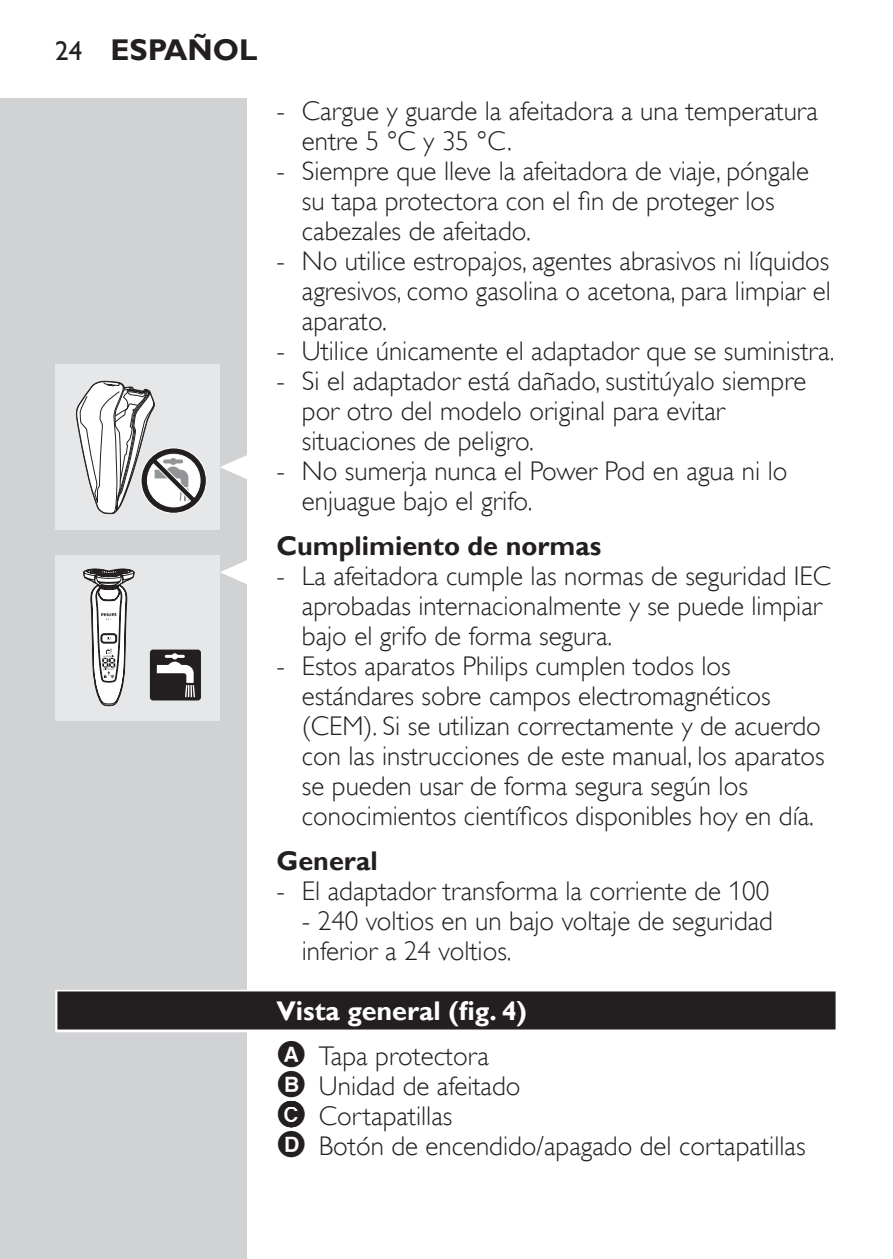
<style>
.page{position:relative;width:893px;height:1259px;background:#fff}
.page>*{position:absolute;margin:0;border:0;box-sizing:border-box;transform-origin:0 0}
.t1{font:700 30px "Gill Sans Alt One WGL";color:#231f20}
.t2{font:27px/30px "Gill Sans Alt One WGL Light";color:#231f20}
.t3{font:700 27px "Gill Sans Alt One WGL";color:#231f20}
.t4{font:700 27px "Gill Sans Alt One WGL";color:#fff}
.s1{font-weight:400;font-size:27px}
.s2{font-family:"Bolletjesfonta Plain";font-size:28.5px}
</style>
<div class="page">
<div style="left:0;top:98px;width:247px;height:1161px;background:#d1d2d4"></div>
<hr style="left:892px;top:98px;width:1px;height:1161px;background:#d1d2d4">
<div style="left:55px;top:989px;width:783px;height:43px;background:linear-gradient(to right,#8e8c8d,#8e8c8d)"></div>
<div style="left:57px;top:991px;width:779px;height:38px;background:#231f20"></div>
<svg style="left:220px;top:455px;width:27px;height:24px"></svg>
<div style="left:55px;top:365px;width:165px;height:164px;background:#e6e7e9"></div>
<svg style="left:75px;top:380px;width:132px;height:135px"></svg>
<svg style="left:220px;top:560px;width:27px;height:24px"></svg>
<div style="left:55px;top:555px;width:165px;height:165px;background:#e6e7e9"></div>
<div style="left:150px;top:649px;width:51px;height:51px;background:#231f20;border-radius:3px"></div>
<svg style="left:157px;top:653px;width:38px;height:44px"></svg>
<svg style="left:83px;top:568px;width:52px;height:139px"></svg>
<p class="t1" style="left:55px;top:38px;width:204px"><span class="s1">24</span> Español</p>
<p class="t2" style="left:302px;top:98px;width:534px">Cargue y guarde la afeitadora a una temperatura entre 5 °C y 35 °C.<br>Siempre que lleve la afeitadora de viaje, póngale su tapa protectora con el fin de proteger los cabezales de afeitado.<br>No utilice estropajos, agentes abrasivos ni líquidos agresivos, como gasolina o acetona, para limpiar el aparato.<br>Utilice únicamente el adaptador que se suministra.<br>Si el adaptador está dañado, sustitúyalo siempre por otro del modelo original para evitar situaciones de peligro.<br>No sumerja nunca el Power Pod en agua ni lo enjuague bajo el grifo.</p>
<p class="t3" style="left:276px;top:535px;width:326px">Cumplimiento de normas</p>
<p class="t2" style="left:302px;top:563px;width:531px">La afeitadora cumple las normas de seguridad IEC aprobadas internacionalmente y se puede limpiar bajo el grifo de forma segura.<br>Estos aparatos Philips cumplen todos los estándares sobre campos electromagnéticos (CEM). Si se utilizan correctamente y de acuerdo con las instrucciones de este manual, los aparatos se pueden usar de forma segura según los conocimientos científicos disponibles hoy en día.</p>
<p class="t3" style="left:276px;top:850px;width:103px">general</p>
<p class="t2" style="left:302px;top:878px;width:469px">El adaptador transforma la corriente de 100</p>
<p class="t2" style="left:302px;top:908px;width:473px">- 240 voltios en un bajo voltaje de seguridad inferior a 24 voltios.</p>
<p class="t2" style="left:276px;top:98px;width:10px">-</p>
<p class="t2" style="left:276px;top:158px;width:10px">-</p>
<p class="t2" style="left:276px;top:248px;width:10px">-</p>
<p class="t2" style="left:276px;top:338px;width:10px">- -</p>
<p class="t2" style="left:276px;top:458px;width:10px">-</p>
<p class="t2" style="left:276px;top:563px;width:10px">-</p>
<p class="t2" style="left:276px;top:653px;width:10px">-</p>
<p class="t2" style="left:276px;top:878px;width:10px">-</p>
<p class="t4" style="left:276px;top:992px;width:252px">Vista general (fig. 4)</p>
<p class="t2" style="left:276px;top:1043px;width:531px"><span class="s2">A</span> Tapa protectora<br><span class="s2">B</span> Unidad de afeitado<br><span class="s2">C</span> Cortapatillas<br><span class="s2">D</span> Botón de encendido/apagado del cortapatillas</p>
</div>
